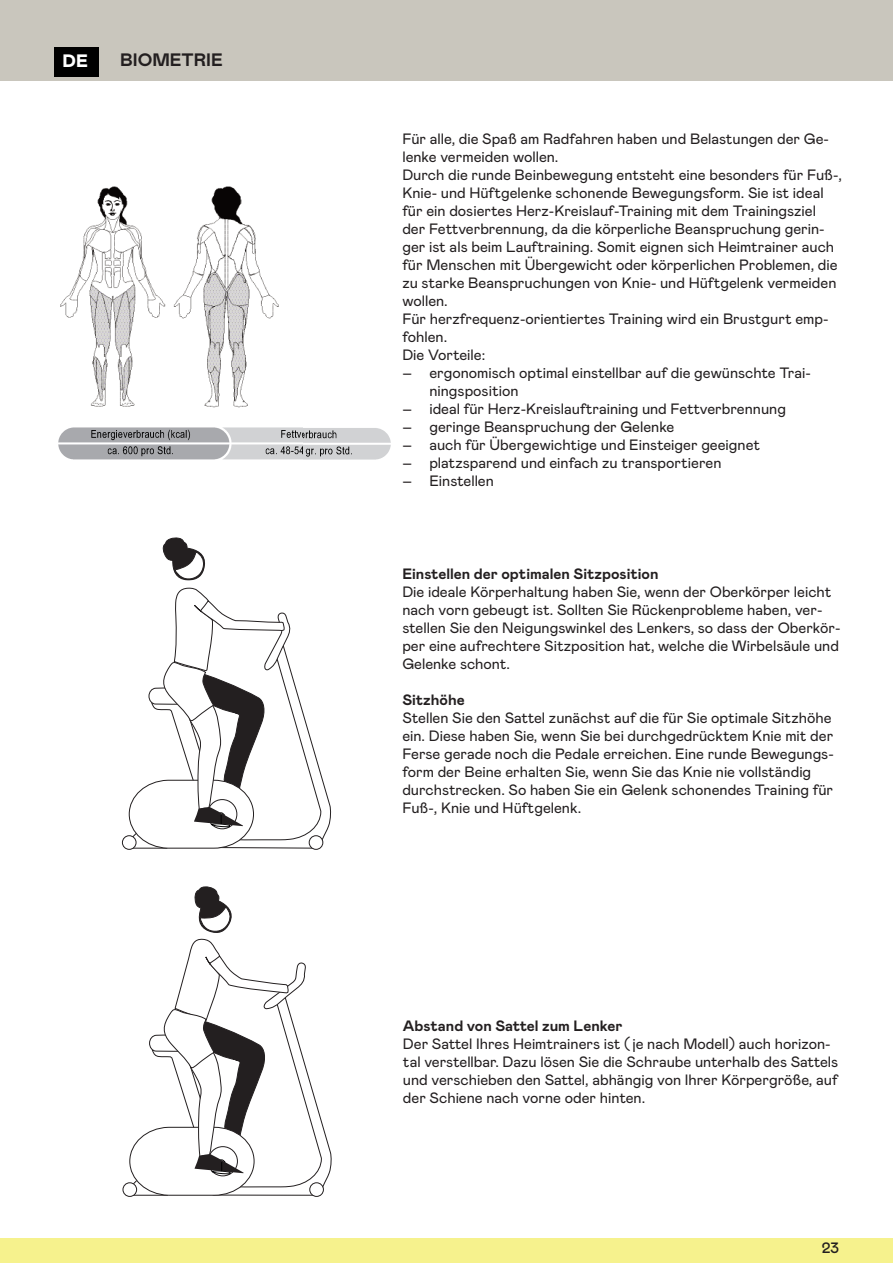
<style>
.page{position:relative;width:893px;height:1263px;background:#fff}
.page>*{position:absolute;margin:0;border:0;box-sizing:border-box;transform-origin:0 0}
.t1{font:700 18px "Mabry";color:#231f20}
.t2{font:900 18px "Mabry";color:#fff}
.t3{font:15px/18px "Mabry";color:#231f20}
.t4{font:700 15px "Mabry";color:#231f20}
.t5{font:500 15px "Mabry";color:#231f20}
</style>
<div class="page">
<div style="left:0;top:0;width:893px;height:81px;background:#c9c6bd"></div>
<div style="left:0;top:1238px;width:893px;height:25px;background:#f6f28d"></div>
<div style="left:54px;top:47px;width:45px;height:30px;background:#000"></div>
<img style="left:58px;top:186px;width:333px;height:274px">
<div style="left:122px;top:835px;width:14px;height:15px;border:1px solid #231f20;border-radius:50%"></div>
<div style="left:309px;top:835px;width:14px;height:15px;border:1px solid #231f20;border-radius:50%"></div>
<svg style="left:163px;top:538px;width:42px;height:42px"></svg>
<svg style="left:128px;top:587px;width:204px;height:262px"></svg>
<div style="left:123px;top:1182px;width:14px;height:15px;border:1px solid #231f20;border-radius:50%"></div>
<div style="left:309px;top:1182px;width:15px;height:15px;border:1px solid #231f20;border-radius:50%"></div>
<svg style="left:129px;top:887px;width:203px;height:309px"></svg>
<p class="t2" style="left:63px;top:48px;width:27px">DE</p>
<p class="t1" style="left:120px;top:47px;width:104px">BIOMETRIE</p>
<p class="t3" style="left:402px;top:129px;width:441px">Für alle, die Spaß am Radfahren haben und Belastungen der Ge&shy;lenke vermeiden wollen.<br>Durch die runde Beinbewegung entsteht eine besonders für Fuß-, Knie- und Hüftgelenke schonende Bewegungsform. Sie ist ideal für ein dosiertes Herz-Kreislauf-Training mit dem Trainingsziel der Fettverbrennung, da die körperliche Beanspruchung gerin&shy;ger ist als beim Lauftraining. Somit eignen sich Heimtrainer auch für Menschen mit Übergewicht oder körperlichen Problemen, die zu starke Beanspruchungen von Knie- und Hüftgelenk vermeiden wollen.<br>Für herzfrequenz-orientiertes Training wird ein Brustgurt emp&shy;fohlen.<br>Die Vorteile:</p>
<p class="t3" style="left:429px;top:363px;width:383px;text-indent:-27px">– ergonomisch optimal einstellbar auf die gewünschte Trai&shy;ningsposition</p>
<p class="t3" style="left:402px;top:399px;width:385px">– ideal für Herz-Kreislauftraining und Fettverbrennung</p>
<p class="t3" style="left:402px;top:417px;width:274px">– geringe Beanspruchung der Gelenke</p>
<p class="t3" style="left:402px;top:435px;width:359px">– auch für Übergewichtige und Einsteiger geeignet</p>
<p class="t3" style="left:402px;top:453px;width:321px">– platzsparend und einfach zu transportieren</p>
<p class="t3" style="left:402px;top:471px;width:93px">– Einstellen</p>
<p class="t4" style="left:402px;top:563px;width:258px">Einstellen der optimalen Sitzposition</p>
<p class="t3" style="left:402px;top:582px;width:440px">Die ideale Körperhaltung haben Sie, wenn der Oberkörper leicht nach vorn gebeugt ist. Sollten Sie Rückenprobleme haben, ver&shy;stellen Sie den Neigungswinkel des Lenkers, so dass der Oberkör&shy;per eine aufrechtere Sitzposition hat, welche die Wirbelsäule und Gelenke schont.</p>
<p class="t4" style="left:402px;top:689px;width:64px">Sitzhöhe</p>
<p class="t3" style="left:402px;top:708px;width:433px">Stellen Sie den Sattel zunächst auf die für Sie optimale Sitzhöhe ein. Diese haben Sie, wenn Sie bei durchgedrücktem Knie mit der Ferse gerade noch die Pedale erreichen. Eine runde Bewegungs&shy;form der Beine erhalten Sie, wenn Sie das Knie nie vollständig durchstrecken. So haben Sie ein Gelenk schonendes Training für Fuß-, Knie und Hüftgelenk.</p>
<p class="t4" style="left:403px;top:1015px;width:221px">Abstand von Sattel zum Lenker</p>
<p class="t3" style="left:403px;top:1033px;width:437px">Der Sattel Ihres Heimtrainers ist ( je nach Modell) auch horizon&shy;tal verstellbar. Dazu lösen Sie die Schraube unterhalb des Sattels und verschieben den Sattel, abhängig von Ihrer Körpergröße, auf der Schiene nach vorne oder hinten.</p>
<p class="t5" style="left:822px;top:1237px;width:19px">23</p>
</div>
